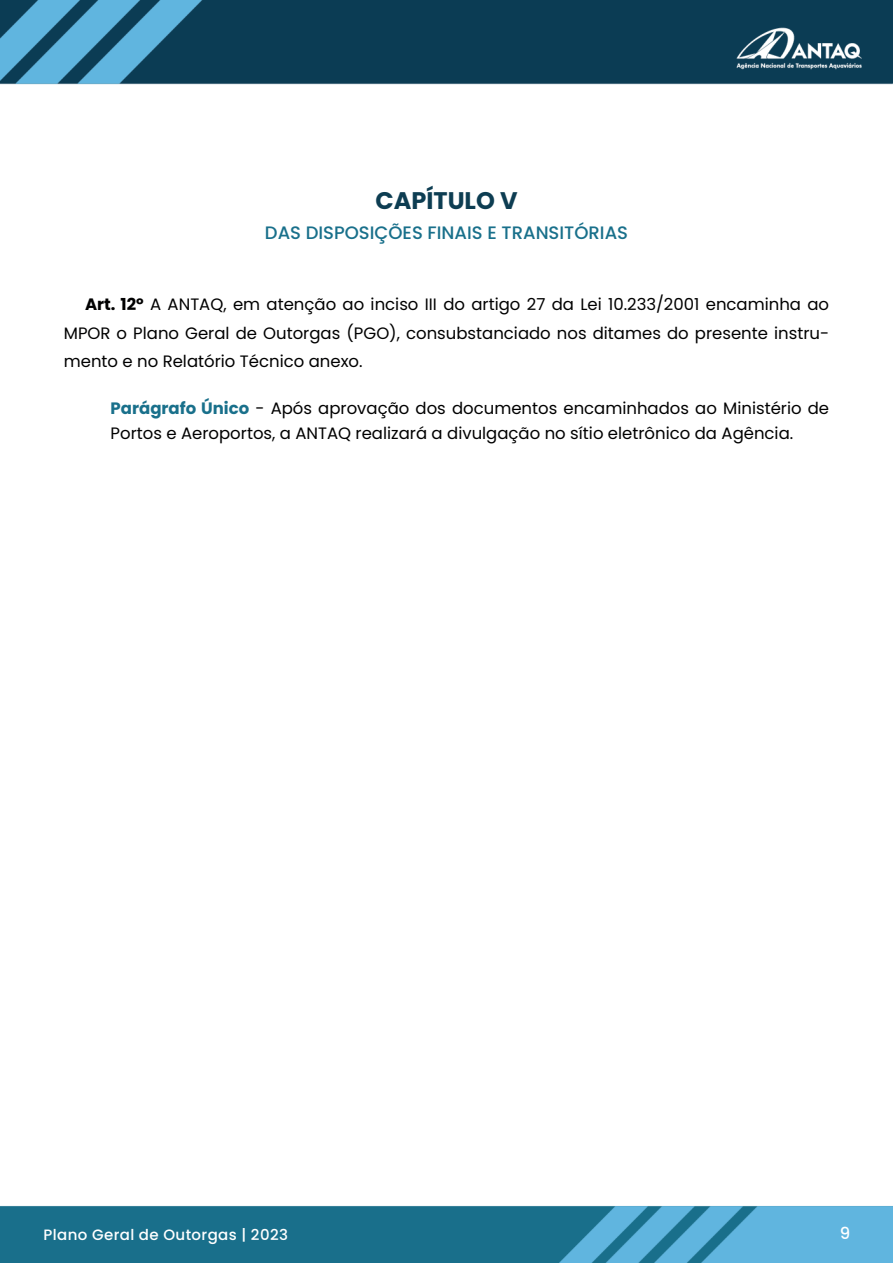
<style>
.page{position:relative;width:893px;height:1263px;background:#fff}
.page>*{position:absolute;margin:0;border:0;box-sizing:border-box;transform-origin:0 0}
.t1{font:700 24px "Poppins";color:#0d3d52}
.t2{font:500 18px "Poppins";color:#19708b}
.t3{font:16.5px/28.5px "Poppins";color:#000001;text-align:justify}
.t4{font:500 16.5px "Poppins";color:#fff}
.t5{font:500 15px "Poppins";letter-spacing:.025em;color:#fff}
.s1{font-weight:700}
.s2{font-weight:700;color:#19708b}
</style>
<div class="page">
<img style="left:0;top:0;width:893px;height:85px">
<img style="left:0;top:1206px;width:893px;height:57px">
<h1 class="t1" style="left:375px;top:187px;width:144px">CAPÍTULO V</h1>
<p class="t2" style="left:265px;top:222px;width:365px">DAS DISPOSIÇÕES FINAIS E TRANSITÓRIAS</p>
<p class="t3" style="left:64px;top:290px;width:767px;text-indent:21px"><span class="s1">Art. 12º</span> A ANTAQ, em atenção ao inciso III do artigo 27 da Lei 10.233/2001 encaminha ao MPOR o Plano Geral de Outorgas (PGO), consubstanciado nos ditames do presente instru&shy;mento e no Relatório Técnico anexo.</p>
<p class="t3" style="left:111px;top:395px;width:720px;line-height:25.5px"><span class="s2">Parágrafo Único</span> - Após aprovação dos documentos encaminhados ao Ministério de<br>Portos e Aeroportos, a ANTAQ realizará a divulgação no sítio eletrônico da Agência.</p>
<p class="t5" style="left:44px;top:1226px;width:246px">Plano Geral de Outorgas | 2023</p>
<p class="t4" style="left:840px;top:1223px;width:12px">9</p>
</div>
